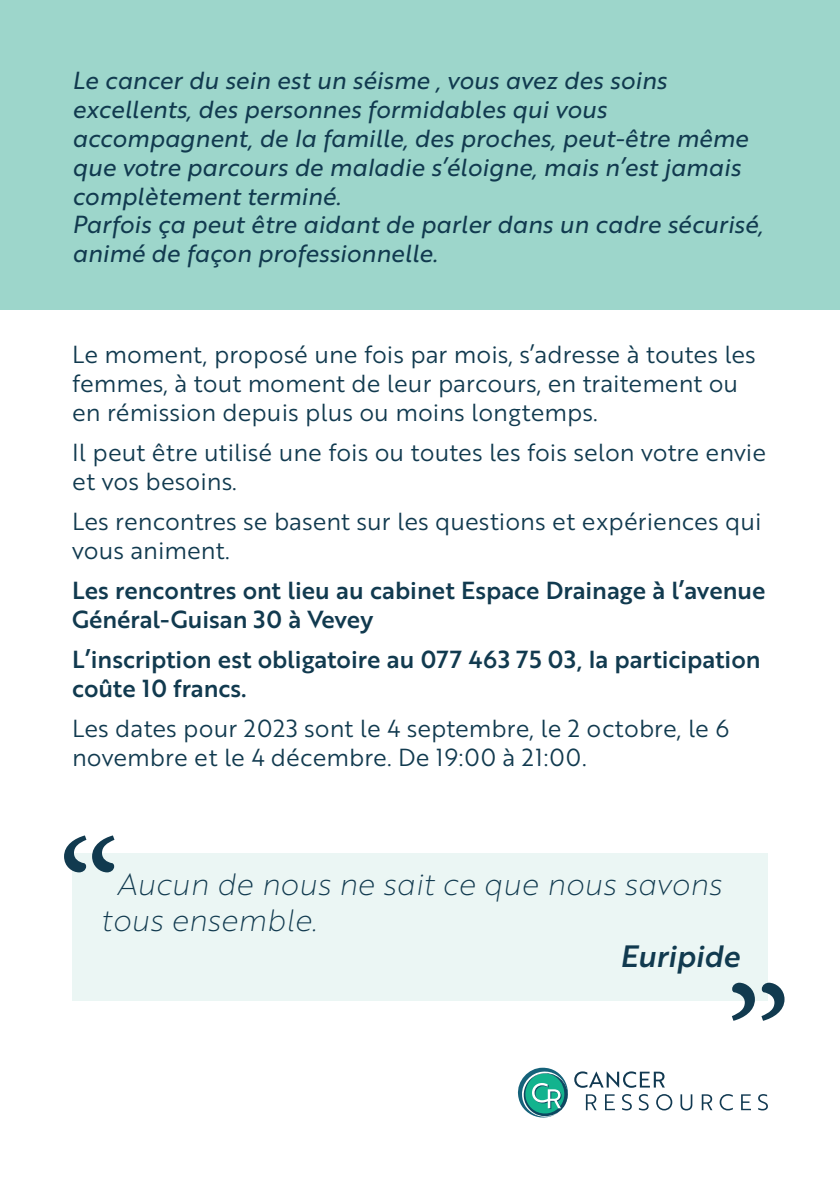
<style>
.page{position:relative;width:840px;height:1191px;background:#fff}
.page>*{position:absolute;margin:0;border:0;box-sizing:border-box;transform-origin:0 0}
.t1{font:160px "Minion Pro";color:#113a4f}
.t2{font:30px/36px "Brother 1816 Thin Italic";color:#113a4f}
.t3{font:30px "Brother 1816 Medium Italic";color:#113a4f}
.t4{font:24px/28.8px "Brother 1816 Book";color:#113a4f}
.t5{font:24px/28.8px "Brother 1816 Regular Italic";color:#113a4f}
.t6{font:24px/28.8px "Brother 1816 Medium";color:#113a4f}
</style>
<div class="page">
<div style="left:72px;top:853px;width:695px;height:148px;background:#ebf6f4"></div>
<div style="left:0;top:0;width:839px;height:309px;background:#9dd6cb"></div>
<svg style="left:680px;top:1094px;width:12px;height:16px"></svg>
<svg style="left:701px;top:1094px;width:11px;height:16px"></svg>
<svg style="left:719px;top:1094px;width:13px;height:16px"></svg>
<svg style="left:741px;top:1094px;width:9px;height:16px"></svg>
<svg style="left:758px;top:1094px;width:9px;height:16px"></svg>
<svg style="left:517px;top:1067px;width:155px;height:51px"></svg>
<p class="t5" style="left:72px;top:65px;width:692px">Le cancer du sein est un séisme , vous avez des soins excellents, des personnes formidables qui vous accompagnent, de la famille, des proches, peut-être même que votre parcours de maladie s’éloigne, mais n’est jamais complètement terminé.<br>Parfois ça peut être aidant de parler dans un cadre sécurisé, animé de façon professionnelle.</p>
<p class="t4" style="left:72px;top:339px;width:685px">Le moment, proposé une fois par mois, s’adresse à toutes les femmes, à tout moment de leur parcours, en traitement ou en rémission depuis plus ou moins longtemps.</p>
<p class="t4" style="left:72px;top:437px;width:695px">Il peut être utilisé une fois ou toutes les fois selon votre envie et vos besoins.</p>
<p class="t4" style="left:72px;top:506px;width:690px">Les rencontres se basent sur les questions et expériences qui vous animent.</p>
<p class="t6" style="left:72px;top:575px;width:694px">Les rencontres ont lieu au cabinet Espace Drainage à l’avenue<br>Général-Guisan 30 à Vevey</p>
<p class="t6" style="left:72px;top:644px;width:689px">L’inscription est obligatoire au 077 463 75 03, la participation coûte 10 francs.</p>
<p class="t4" style="left:72px;top:713px;width:658px">Les dates pour 2023 sont le 4 septembre, le 2 octobre, le 6 novembre et le 4 décembre. De 19:00 à 21:00.</p>
<h1 class="t1" style="left:57px;top:791px;width:65px">“</h1>
<p class="t2" style="left:100px;top:865px;width:622px;text-indent:16px">Aucun de nous ne sait ce que nous savons tous ensemble.</p>
<p class="t3" style="left:619px;top:934px;width:121px">Euripide</p>
<h1 class="t1" style="left:723px;top:844px;width:70px">„</h1>
</div>
